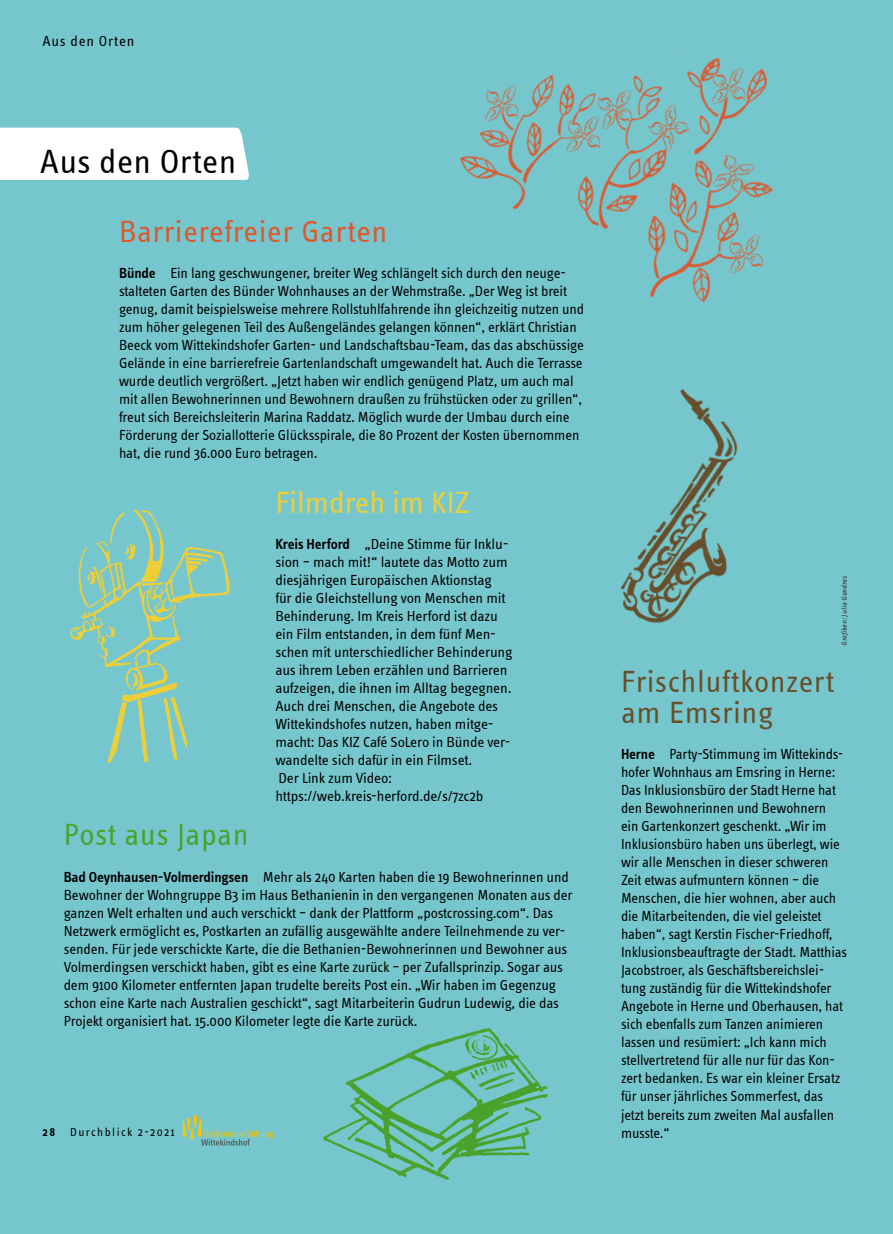
<style>
.page{position:relative;width:893px;height:1234px;background:#fff}
.page>*{position:absolute;margin:0;border:0;box-sizing:border-box;transform-origin:0 0}
.t1{font:34.5px "Info Text";letter-spacing:.01em;color:#000}
.t2{font:31.5px/31.5px "Info Text";letter-spacing:.02em;color:#684e29}
.t3{font:31.5px "Info Text";letter-spacing:.02em;color:#db592f}
.t4{font:31.5px "Info Text";color:#eecf37}
.t5{font:31.5px "Info Text";letter-spacing:.01em;color:#4aa22c}
.t6{font:15px/18px "Info Text";letter-spacing:-.01em;color:#000}
.t7{font:15px "Info Text";letter-spacing:.05em;color:#000}
.t8{font:12px "Info Text";letter-spacing:.12em;color:#000}
.t9{font:italic 7.5px "Info Text OT";letter-spacing:.02em;color:#3a3a39}
.s1{font-weight:600}
</style>
<div class="page">
<div style="left:0;top:0;width:893px;height:1233px;background:#76c7cd"></div>
<div style="left:0;top:128px;width:249px;height:52px;background:#fff"></div>
<svg style="left:182px;top:1115px;width:91px;height:31px"></svg>
<img style="left:460px;top:48px;width:313px;height:254px">
<img style="left:620px;top:388px;width:118px;height:236px">
<img style="left:70px;top:509px;width:160px;height:254px">
<img style="left:323px;top:1028px;width:225px;height:152px">
<p class="t7" style="left:43px;top:33px;width:159px">Witteki dshofer Themen</p>
<p class="t7" style="left:43px;top:33px;width:93px">Aus den Orten</p>
<h1 class="t1" style="left:40px;top:143px;width:198px">Aus den Orten</h1>
<h2 class="t3" style="left:119px;top:215px;width:270px">Barrierefreier Garten</h2>
<p class="t6" style="left:119px;top:264px;width:467px"><span class="s1">Bünde</span> Ein lang geschwungener, breiter Weg schlängelt sich durch den neuge&shy;stalteten Garten des Bünder Wohnhauses an der Wehmstraße. „Der Weg ist breit genug, damit beispielsweise mehrere Rollstuhlfahrende ihn gleichzeitig nutzen und zum höher gelegenen Teil des Außengeländes gelangen können“, erklärt Christian Beeck vom Wittekindshofer Garten- und Landschaftsbau-Team, das das abschüssige Gelände in eine barrierefreie Gartenlandschaft umgewandelt hat. Auch die Terrasse wurde deutlich vergrößert. „Jetzt haben wir endlich genügend Platz, um auch mal mit allen Bewohnerinnen und Bewohnern draußen zu frühstücken oder zu grillen“, freut sich Bereichsleiterin Marina Raddatz. Möglich wurde der Umbau durch eine Förderung der Soziallotterie Glücksspirale, die 80 Prozent der Kosten übernommen hat, die rund 36.000 Euro betragen.</p>
<h2 class="t4" style="left:275px;top:485px;width:196px">Filmdreh im KIZ</h2>
<p class="t6" style="left:275px;top:534px;width:239px"><span class="s1">Kreis Herford</span> „Deine Stimme für Inklu&shy;sion – mach mit!“ lautete das Motto zum diesjährigen Europäischen Aktionstag<br>für die Gleichstellung von Menschen mit Behinderung. Im Kreis Herford ist dazu ein Film entstanden, in dem fünf Men&shy;schen mit unterschiedlicher Behinderung aus ihrem Leben erzählen und Barrieren aufzeigen, die ihnen im Alltag begegnen.<br>Auch drei Menschen, die Angebote des Wittekindshofes nutzen, haben mitge&shy;macht: Das KIZ Café SoLero in Bünde ver&shy;wandelte sich dafür in ein Filmset.<br>Der Link zum Video: https://web.kreis-herford.de/s/7zc2b</p>
<h2 class="t5" style="left:64px;top:818px;width:187px">Post aus Japan</h2>
<p class="t6" style="left:64px;top:867px;width:510px"><span class="s1">Bad Oeynhausen-Volmerdingsen</span> Mehr als 240 Karten haben die 19 Bewohnerinnen und Bewohner der Wohngruppe B3 im Haus Bethanienin in den vergangenen Monaten aus der ganzen Welt erhalten und auch verschickt – dank der Plattform „postcrossing.com“. Das Netzwerk ermöglicht es, Postkarten an zufällig ausgewählte andere Teilnehmende zu ver&shy;senden. Für jede verschickte Karte, die die Bethanien-Bewohnerinnen und Bewohner aus Volmerdingsen verschickt haben, gibt es eine Karte zurück – per Zufallsprinzip. Sogar aus dem 9100 Kilometer entfernten Japan trudelte bereits Post ein. „Wir haben im Gegenzug schon eine Karte nach Australien geschickt“, sagt Mitarbeiterin Gudrun Ludewig, die das Projekt organisiert hat. 15.000 Kilometer legte die Karte zurück.</p>
<p class="t8" style="left:43px;top:1125px;width:134px"><span class="s1">28</span> Durchblick 2-2021</p>
<p class="t9" style="left:840px;top:645px;width:71px;rotate:-90deg">Grafiken: Julia Gandras</p>
<h2 class="t2" style="left:621px;top:665px;width:215px">Frischluftkonzert am Emsring</h2>
<p class="t6" style="left:621px;top:745px;width:228px"><span class="s1">Herne</span> Party-Stimmung im Wittekinds&shy;hofer Wohnhaus am Emsring in Herne:<br>Das Inklusionsbüro der Stadt Herne hat den Bewohnerinnen und Bewohnern ein Gartenkonzert geschenkt. „Wir im Inklusionsbüro haben uns überlegt, wie wir alle Menschen in dieser schweren Zeit etwas aufmuntern können – die Menschen, die hier wohnen, aber auch die Mitarbeitenden, die viel geleistet haben“, sagt Kerstin Fischer-Friedhoff, Inklusionsbeauftragte der Stadt. Matthias Jacobstroer, als Geschäftsbereichslei&shy;tung zuständig für die Wittekindshofer Angebote in Herne und Oberhausen, hat sich ebenfalls zum Tanzen animieren lassen und resümiert: „Ich kann mich stellvertretend für alle nur für das Kon&shy;zert bedanken. Es war ein kleiner Ersatz für unser jährliches Sommerfest, das jetzt bereits zum zweiten Mal ausfallen musste.“</p>
</div>
